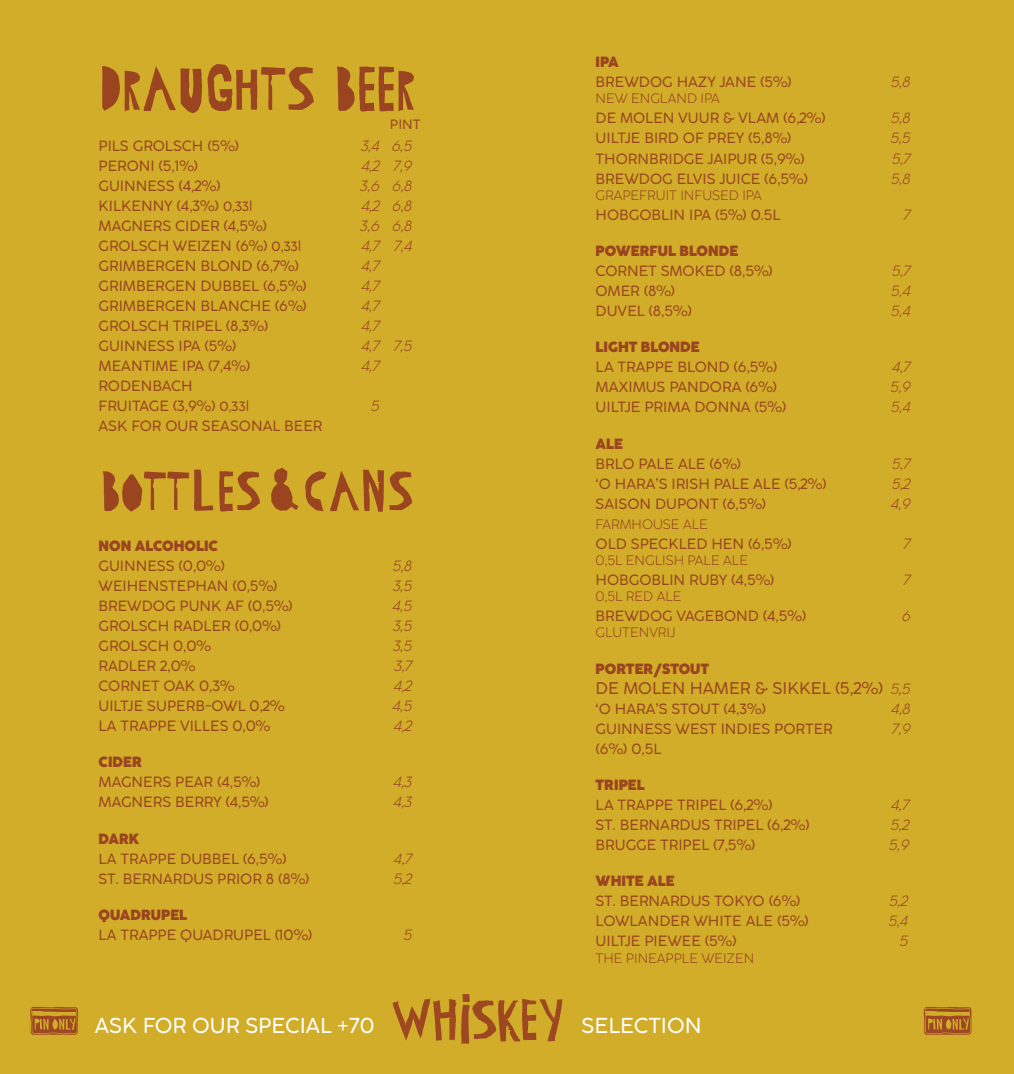
<style>
.page{position:relative;width:1014px;height:1074px;background:#fff}
.page>*{position:absolute;margin:0;border:0;box-sizing:border-box;transform-origin:0 0}
.t1{font:61.25px "The Dublin House";letter-spacing:-.08em;color:#9a4520}
.t2{font:55px "The Dublin House";letter-spacing:-.08em;color:#9a4520}
.t3{font:300 20px "Cocogoose Pro";color:#fff}
.t4{font:300 15.62px "Cocogoose Pro";color:#9a4520}
.t5{font:300 13.75px/20px "Cocogoose Pro";color:#9a4520}
.t6{font:italic 200 13.75px "Cocogoose Pro";color:#9a4520}
.t7{font:700 13.75px "Cocogoose Pro";color:#9a4520}
.t8{font:200 12.5px "Cocogoose Pro";color:#9a4520}
.t9{font:300 12.5px "Cocogoose Pro";color:#9b4620}
.s1{font-size:12.5px}
.s2{font-weight:200;font-style:italic;font-size:13.75px}
</style>
<div class="page">
<div style="left:0;top:0;width:1013px;height:1074px;background:#d2ad2a"></div>
<svg style="left:392px;top:994px;width:170px;height:49px"></svg>
<svg style="left:923px;top:1007px;width:48px;height:27px"></svg>
<svg style="left:30px;top:1007px;width:48px;height:27px"></svg>
<h1 class="t1" style="left:98px;top:54px;width:320px">DRAUGHTS BEER</h1>
<p class="t5" style="left:98px;top:136px;width:142px">PILS GROLSCH (5%)</p>
<p class="t6" style="left:361px;top:136px;width:53px">3,4 6,5</p>
<p class="t5" style="left:98px;top:156px;width:101px">PERONI (5,1%)</p>
<p class="t6" style="left:362px;top:156px;width:52px">4,2 7,9</p>
<p class="t5" style="left:98px;top:176px;width:124px">GUINNESS (4,2%)</p>
<p class="t6" style="left:360px;top:176px;width:53px">3,6 6,8</p>
<p class="t5" style="left:98px;top:196px;width:156px">KILKENNY (4,3%) <span class="s1">0,33l</span></p>
<p class="t6" style="left:362px;top:196px;width:52px">4,2 6,8</p>
<p class="t5" style="left:98px;top:216px;width:170px">MAGNERS CIDER (4,5%)</p>
<p class="t6" style="left:360px;top:216px;width:53px">3,6 6,8</p>
<p class="t5" style="left:98px;top:236px;width:204px">GROLSCH WEIZEN (6%) <span class="s1">0,33l</span></p>
<p class="t6" style="left:362px;top:236px;width:52px">4,7 7,4</p>
<p class="t5" style="left:98px;top:256px;width:202px">GRIMBERGEN BLOND (6,7%)</p>
<p class="t6" style="left:362px;top:256px;width:20px">4,7</p>
<p class="t5" style="left:98px;top:276px;width:210px">GRIMBERGEN DUBBEL (6,5%)</p>
<p class="t6" style="left:362px;top:276px;width:20px">4,7</p>
<p class="t5" style="left:98px;top:296px;width:210px">GRIMBERGEN BLANCHE (6%)</p>
<p class="t6" style="left:362px;top:296px;width:20px">4,7</p>
<p class="t5" style="left:98px;top:316px;width:171px">GROLSCH TRIPEL (8,3%)</p>
<p class="t6" style="left:362px;top:316px;width:20px">4,7</p>
<p class="t5" style="left:98px;top:336px;width:139px">GUINNESS IPA (5%)</p>
<p class="t6" style="left:362px;top:336px;width:52px">4,7 7,5</p>
<p class="t5" style="left:98px;top:356px;width:153px">MEANTIME IPA (7,4%)</p>
<p class="t6" style="left:362px;top:356px;width:20px">4,7</p>
<p class="t5" style="left:98px;top:376px;width:152px">RODENBACH<br>FRUITAGE (3,9%) <span class="s1">0,33l</span></p>
<p class="t9" style="left:390px;top:115px;width:32px">PINT</p>
<p class="t6" style="left:371px;top:396px;width:10px">5</p>
<p class="t5" style="left:98px;top:416px;width:225px">ASK FOR OUR SEASONAL BEER</p>
<h2 class="t2" style="left:98px;top:460px;width:320px">BOTTLES &amp; CANS</h2>
<p class="t7" style="left:98px;top:534px;width:121px">NON ALCOHOLIC</p>
<p class="t5" style="left:98px;top:556px;width:128px">GUINNESS (0,0%)</p>
<p class="t6" style="left:393px;top:556px;width:21px">5,8</p>
<p class="t5" style="left:98px;top:576px;width:180px">WEIHENSTEPHAN (0,5%)</p>
<p class="t6" style="left:393px;top:576px;width:21px">3,5</p>
<p class="t5" style="left:98px;top:596px;width:196px">BREWDOG PUNK AF (0,5%)</p>
<p class="t6" style="left:393px;top:596px;width:21px">4,5</p>
<p class="t5" style="left:98px;top:616px;width:184px">GROLSCH RADLER (0,0%)</p>
<p class="t6" style="left:393px;top:616px;width:21px">3,5</p>
<p class="t5" style="left:98px;top:636px;width:114px">GROLSCH 0,0%</p>
<p class="t6" style="left:393px;top:636px;width:21px">3,5</p>
<p class="t5" style="left:98px;top:656px;width:98px">RADLER 2,0%</p>
<p class="t6" style="left:395px;top:656px;width:19px">3,7</p>
<p class="t5" style="left:98px;top:676px;width:138px">CORNET OAK 0,3%</p>
<p class="t6" style="left:394px;top:676px;width:20px">4,2</p>
<p class="t5" style="left:98px;top:696px;width:188px">UILTJE SUPERB-OWL 0,2%</p>
<p class="t6" style="left:393px;top:696px;width:21px">4,5</p>
<p class="t5" style="left:98px;top:716px;width:173px">LA TRAPPE VILLES 0,0%</p>
<p class="t6" style="left:394px;top:716px;width:20px">4,2</p>
<p class="t7" style="left:98px;top:750px;width:45px">CIDER</p>
<p class="t5" style="left:98px;top:772px;width:163px">MAGNERS PEAR (4,5%)</p>
<p class="t6" style="left:394px;top:772px;width:20px">4,3</p>
<p class="t5" style="left:98px;top:792px;width:172px">MAGNERS BERRY (4,5%)</p>
<p class="t6" style="left:394px;top:792px;width:20px">4,3</p>
<p class="t7" style="left:98px;top:827px;width:42px">DARK</p>
<p class="t5" style="left:98px;top:848px;width:190px">LA TRAPPE DUBBEL (6,5%)</p>
<p class="t6" style="left:394px;top:849px;width:20px">4,7</p>
<p class="t5" style="left:98px;top:868px;width:212px">ST. BERNARDUS PRIOR 8 (8%)</p>
<p class="t6" style="left:394px;top:869px;width:20px">5,2</p>
<p class="t7" style="left:98px;top:903px;width:90px">QUADRUPEL</p>
<p class="t5" style="left:98px;top:924px;width:215px">LA TRAPPE QUADRUPEL (10%)</p>
<p class="t6" style="left:404px;top:925px;width:10px">5</p>
<p class="t7" style="left:595px;top:51px;width:25px">IPA</p>
<p class="t5" style="left:595px;top:72px;width:198px">BREWDOG HAZY JANE (5%)</p>
<p class="t6" style="left:891px;top:73px;width:21px">5,8</p>
<p class="t8" style="left:595px;top:90px;width:126px">NEW ENGLAND IPA</p>
<p class="t5" style="left:595px;top:108px;width:231px">DE MOLEN VUUR &amp; VLAM (6,2%)</p>
<p class="t6" style="left:891px;top:109px;width:21px">5,8</p>
<p class="t5" style="left:595px;top:128px;width:197px">UILTJE BIRD OF PREY (5,8%)</p>
<p class="t6" style="left:890px;top:129px;width:22px">5,5</p>
<p class="t5" style="left:595px;top:148px;width:210px">THORNBRIDGE JAIPUR (5,9%)</p>
<p class="t6" style="left:892px;top:149px;width:20px">5,7</p>
<p class="t5" style="left:595px;top:168px;width:214px">BREWDOG ELVIS JUICE (6,5%)</p>
<p class="t6" style="left:891px;top:169px;width:21px">5,8</p>
<p class="t8" style="left:595px;top:186px;width:168px">GRAPEFRUIT INFUSED IPA</p>
<p class="t5" style="left:595px;top:204px;width:186px">HOBGOBLIN IPA (5%) 0.5L</p>
<p class="t6" style="left:903px;top:205px;width:9px">7</p>
<p class="t7" style="left:595px;top:239px;width:144px">POWERFUL BLONDE</p>
<p class="t5" style="left:595px;top:261px;width:179px">CORNET SMOKED (8,5%)</p>
<p class="t6" style="left:892px;top:261px;width:20px">5,7</p>
<p class="t5" style="left:595px;top:281px;width:81px">OMER (8%)</p>
<p class="t6" style="left:891px;top:281px;width:21px">5,4</p>
<p class="t5" style="left:595px;top:301px;width:98px">DUVEL (8,5%)</p>
<p class="t6" style="left:891px;top:301px;width:21px">5,4</p>
<p class="t7" style="left:595px;top:336px;width:106px">LIGHT BLONDE</p>
<p class="t5" style="left:595px;top:357px;width:183px">LA TRAPPE BLOND (6,5%)</p>
<p class="t6" style="left:892px;top:358px;width:20px">4,7</p>
<p class="t5" style="left:595px;top:377px;width:183px">MAXIMUS PANDORA (6%)</p>
<p class="t6" style="left:890px;top:378px;width:22px">5,9</p>
<p class="t5" style="left:595px;top:397px;width:192px">UILTJE PRIMA DONNA (5%)</p>
<p class="t6" style="left:891px;top:398px;width:21px">5,4</p>
<p class="t7" style="left:595px;top:432px;width:29px">ALE</p>
<p class="t5" style="left:595px;top:453px;width:147px">BRLO PALE ALE (6%)</p>
<p class="t6" style="left:892px;top:454px;width:20px">5,7</p>
<p class="t5" style="left:595px;top:473px;width:232px">‘O HARA’S IRISH PALE ALE (5,2%)</p>
<p class="t6" style="left:892px;top:474px;width:20px">5,2</p>
<p class="t5" style="left:595px;top:493px;width:172px">SAISON DUPONT (6,5%)</p>
<p class="t6" style="left:891px;top:494px;width:21px">4,9</p>
<p class="t8" style="left:595px;top:515px;width:114px">FARMHOUSE ALE</p>
<p class="t5" style="left:595px;top:533px;width:198px">OLD SPECKLED HEN (6,5%)</p>
<p class="t6" style="left:903px;top:534px;width:9px">7</p>
<p class="t8" style="left:595px;top:551px;width:154px">0,5L ENGLISH PALE ALE</p>
<p class="t5" style="left:595px;top:569px;width:180px">HOBGOBLIN RUBY (4,5%)</p>
<p class="t6" style="left:903px;top:570px;width:9px">7</p>
<p class="t8" style="left:595px;top:588px;width:87px">0,5L RED ALE</p>
<p class="t5" style="left:595px;top:606px;width:212px">BREWDOG VAGEBOND (4,5%)</p>
<p class="t6" style="left:901px;top:606px;width:10px">6</p>
<p class="t8" style="left:595px;top:624px;width:81px">GLUTENVRIJ</p>
<p class="t7" style="left:595px;top:657px;width:115px">PORTER/STOUT</p>
<p class="t4" style="left:595px;top:676px;width:317px">DE MOLEN HAMER &amp; SIKKEL (5,2%) <span class="s2">5,5</span></p>
<p class="t5" style="left:595px;top:698px;width:172px">‘O HARA’S STOUT (4,3%)</p>
<p class="t6" style="left:891px;top:699px;width:21px">4,8</p>
<p class="t5" style="left:595px;top:718px;width:239px">GUINNESS WEST INDIES PORTER</p>
<p class="t6" style="left:891px;top:719px;width:20px">7,9</p>
<p class="t5" style="left:595px;top:738px;width:67px">(6%) 0,5L</p>
<p class="t7" style="left:595px;top:773px;width:51px">TRIPEL</p>
<p class="t5" style="left:595px;top:795px;width:178px">LA TRAPPE TRIPEL (6,2%)</p>
<p class="t6" style="left:891px;top:795px;width:20px">4,7</p>
<p class="t5" style="left:595px;top:815px;width:215px">ST. BERNARDUS TRIPEL (6,2%)</p>
<p class="t6" style="left:890px;top:815px;width:20px">5,2</p>
<p class="t5" style="left:595px;top:835px;width:161px">BRUGGE TRIPEL (7,5%)</p>
<p class="t6" style="left:889px;top:835px;width:22px">5,9</p>
<p class="t7" style="left:595px;top:869px;width:80px">WHITE ALE</p>
<p class="t5" style="left:595px;top:891px;width:206px">ST. BERNARDUS TOKYO (6%)</p>
<p class="t6" style="left:889px;top:891px;width:20px">5,2</p>
<p class="t5" style="left:595px;top:911px;width:215px">LOWLANDER WHITE ALE (5%)</p>
<p class="t6" style="left:888px;top:911px;width:21px">5,4</p>
<p class="t5" style="left:595px;top:931px;width:142px">UILTJE PIEWEE (5%)</p>
<p class="t6" style="left:899px;top:931px;width:10px">5</p>
<p class="t8" style="left:595px;top:949px;width:160px">THE PINEAPPLE WEIZEN</p>
<h3 class="t3" style="left:95px;top:1011px;width:281px">ASK FOR OUR SPECIAL +70</h3>
<h3 class="t3" style="left:581px;top:1011px;width:122px">SELECTION</h3>
</div>
